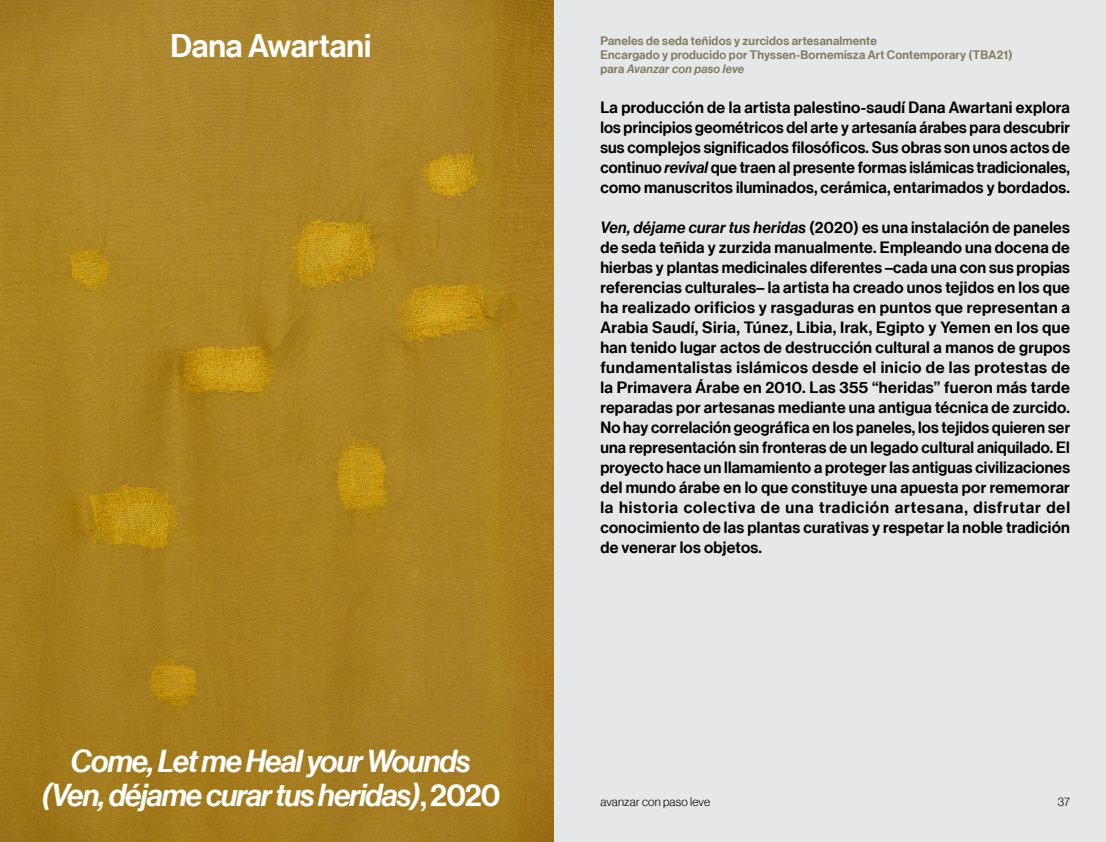
<style>
.page{position:relative;width:1106px;height:842px;background:#e6e7e9}
.page>*{position:absolute;margin:0;border:0;box-sizing:border-box;transform-origin:0 0}
.TEXTO{font:32px "N Haas Grotesk DS Pro 65 Md";color:#fff}
.TEXTO-2{font:31px "N Haas Grotesk DS Pro 66 Md It";letter-spacing:-.03em;color:#fff}
.texto_corrido{font:16px/20px "N Haas Grotesk DS Pro 65 Md";letter-spacing:.015em;color:#000;text-align:justify}
.texto_corrido_pequeñ{font:12px "N Haas Grotesk DS Pro 65 Md";letter-spacing:.02em;color:#817b5d}
.texto_corrido_pequeñ-2{font:12px "N Haas Grotesk DS Pro 66 Md It";letter-spacing:.015em;color:#817b5d}
.t1{font:12px "N Haas Grotesk DS Pro 45 Lt";letter-spacing:.015em;color:#000}
.s1{font-family:"N Haas Grotesk DS Pro 65 Md"}
.s2{font-family:"N Haas Grotesk DS Pro 66 Md It"}
</style>
<div class="page">
<img style="left:0;top:0;width:553px;height:842px">
<p class="TEXTO" style="left:170px;top:28px;width:202px">Dana Awartani</p>
<p class="TEXTO-2" style="left:71px;top:743px;width:401px">Come, Let me Heal your Wounds</p>
<p class="TEXTO-2" style="left:41px;top:777px;width:461px">(Ven, déjame curar tus heridas)<span class="s1">,2020</span></p>
<p class="texto_corrido_pequeñ" style="left:600px;top:33px;width:278px">Paneles de seda teñidos y zurcidos artesanalmente</p>
<p class="texto_corrido_pequeñ" style="left:600px;top:47px;width:414px">Encargado y producido por Thyssen-Bornemisza Art Contemporary (TBA21)</p>
<p class="texto_corrido_pequeñ-2" style="left:600px;top:61px;width:145px"><span class="s1">para</span> Avanzar con paso leve</p>
<p class="texto_corrido" style="left:600px;top:97px;width:471px">La producción de la artista palestino-saudí Dana Awartani explora los principios geométricos del arte y artesanía árabes para descubrir sus complejos significados filosóficos. Sus obras son unos actos de continuo <span class="s2">revival</span> que traen al presente formas islámicas tradicionales, como manuscritos iluminados, cerámica, entarimados y bordados.</p>
<p class="texto_corrido" style="left:600px;top:217px;width:471px"><span class="s2">Ven, déjame curar tus heridas</span> (2020) es una instalación de paneles de seda teñida y zurzida manualmente. Empleando una docena de hierbas y plantas medicinales diferentes –cada una con sus propias referencias culturales– la artista ha creado unos tejidos en los que ha realizado orificios y rasgaduras en puntos que representan a Arabia Saudí, Siria, Túnez, Libia, Irak, Egipto y Yemen en los que han tenido lugar actos de destrucción cultural a manos de grupos fundamentalistas islámicos desde el inicio de las protestas de la Primavera Árabe en 2010. Las 355 “heridas” fueron más tarde reparadas por artesanas mediante una antigua técnica de zurcido.<br>No hay correlación geográfica en los paneles, los tejidos quieren ser una representación sin fronteras de un legado cultural aniquilado. El proyecto hace un llamamiento a proteger las antiguas civilizaciones del mundo árabe en lo que constituye una apuesta por rememorar la historia colectiva de una tradición artesana, disfrutar del conocimiento de las plantas curativas y respetar la noble tradición de venerar los objetos.</p>
<p class="t1" style="left:600px;top:795px;width:111px">avanzar con paso leve</p>
<p class="t1" style="left:1057px;top:795px;width:14px">37</p>
</div>
